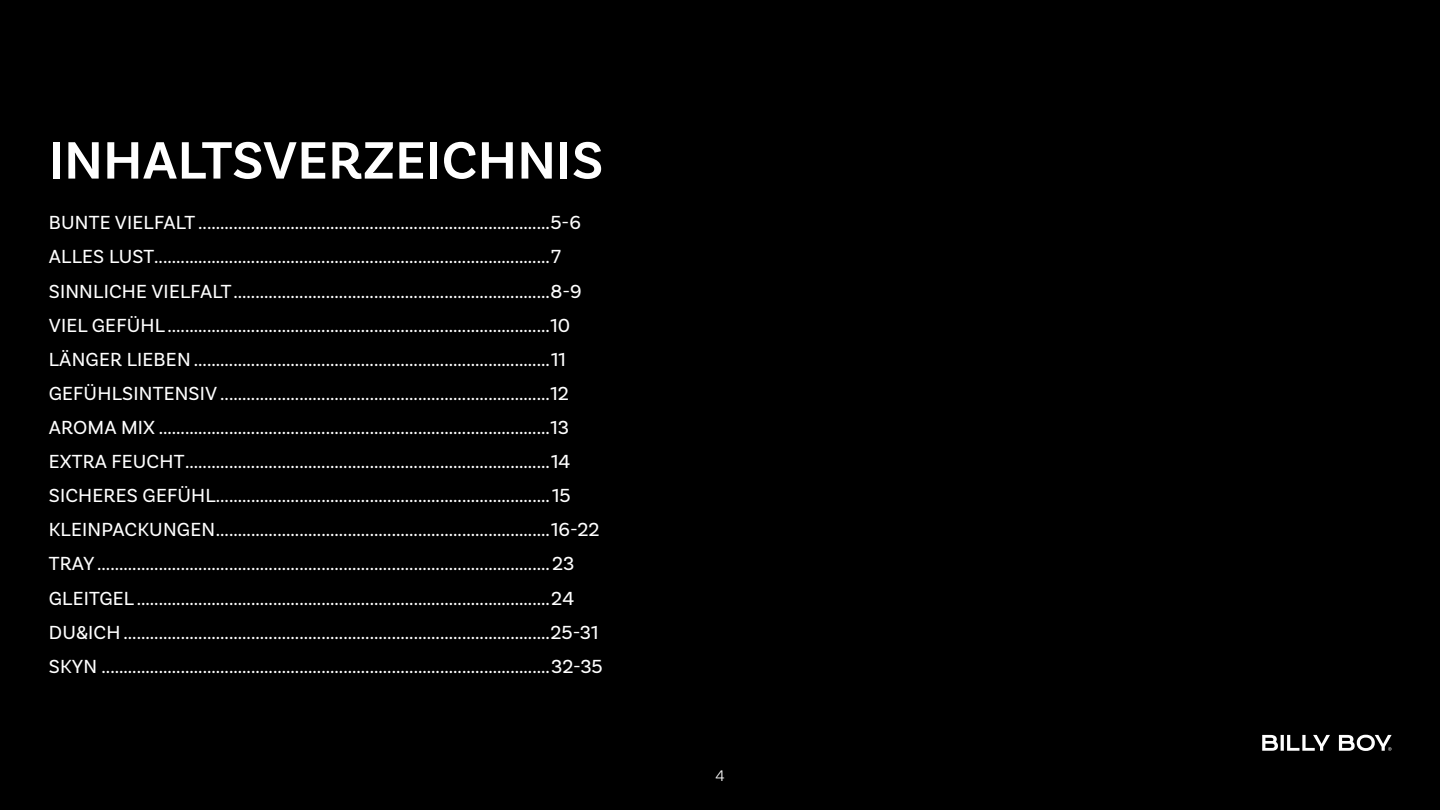
<style>
.page{position:relative;width:1440px;height:810px;background:#000}
.page>*{position:absolute;margin:0;border:0;box-sizing:border-box;transform-origin:0 0}
.t1{font:600 55.12px "Basic Sans";letter-spacing:.01em;color:#fff}
.t2{font:19.88px/34.1px "Basic Sans";letter-spacing:.01em;color:#fff}
.t3{font:300 16.12px "Basic Sans";color:#fff}
</style>
<div class="page">
<svg style="left:1262px;top:735px;width:130px;height:16px"></svg>
<h1 class="t1" style="left:49px;top:127px;width:556px">INHALTSVERZEICHNIS</h1>
<p class="t2" style="left:49px;top:205px;width:555px">BUNTE VIELFALT................................................................................5-6<br>ALLES LUST..........................................................................................7<br>SINNLICHE VIELFALT........................................................................8-9<br>VIEL GEFÜHL.......................................................................................10<br>LÄNGER LIEBEN .................................................................................11<br>GEFÜHLSINTENSIV...........................................................................12<br>AROMA MIX .........................................................................................13<br>EXTRA FEUCHT...................................................................................14<br>SICHERES GEFÜHL............................................................................15<br>KLEINPACKUNGEN............................................................................16-22<br>TRAY.......................................................................................................23<br>GLEITGEL..............................................................................................24<br>DU&amp;ICH.................................................................................................25-31<br>SKYN ......................................................................................................32-35</p>
<p class="t3" style="left:715px;top:766px;width:11px">4</p>
</div>
